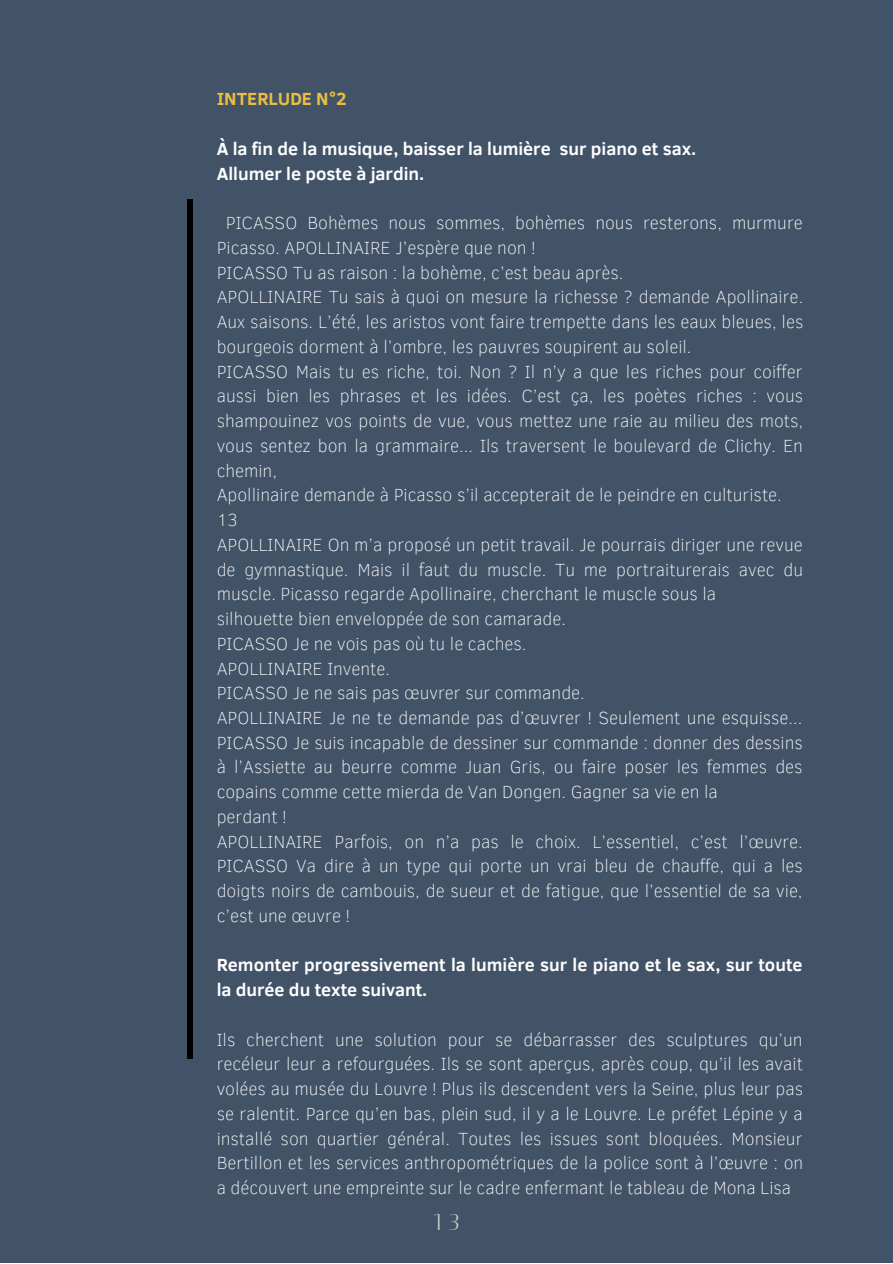
<style>
.page{position:relative;width:893px;height:1264px;background:#fff}
.page>*{position:absolute;margin:0;border:0;box-sizing:border-box;transform-origin:0 0}
.t1{font:24px "Antic Didone";color:#ccc}
.t2{font:100 18px/24.8px "Clear Sans";color:#fff}
.t3{font:700 18px/24.8px "Clear Sans";color:#fff}
.t4{font:700 18px "Clear Sans";color:#e9be42}
</style>
<div class="page">
<div style="left:0;top:0;width:892px;height:1262px;background:#425368"></div>
<div style="left:187px;top:199px;width:5px;height:859px;background:#000"></div>
<p class="t4" style="left:217px;top:86px;width:132px">INTERLUDE N°2</p>
<p class="t3" style="left:217px;top:135px;width:481px">À la fin de la musique, baisser la lumière sur piano et sax.<br>Allumer le poste à jardin.</p>
<p class="t2" style="left:217px;top:209px;width:588px;text-indent:9px">PICASSO Bohèmes nous sommes, bohèmes nous resterons, murmure Picasso. APOLLINAIRE J’espère que non !<br>PICASSO Tu as raison : la bohème, c’est beau après.<br>APOLLINAIRE Tu sais à quoi on mesure la richesse ? demande Apollinaire.<br>Aux saisons. L’été, les aristos vont faire trempette dans les eaux bleues, les bourgeois dorment à l’ombre, les pauvres soupirent au soleil.<br>PICASSO Mais tu es riche, toi. Non ? Il n’y a que les riches pour coiffer aussi bien les phrases et les idées. C’est ça, les poètes riches : vous shampouinez vos points de vue, vous mettez une raie au milieu des mots, vous sentez bon la grammaire... Ils traversent le boulevard de Clichy. En chemin,<br>Apollinaire demande à Picasso s’il accepterait de le peindre en culturiste.<br>13<br>APOLLINAIRE On m’a proposé un petit travail. Je pourrais diriger une revue de gymnastique. Mais il faut du muscle. Tu me portraiturerais avec du muscle. Picasso regarde Apollinaire, cherchant le muscle sous la<br>silhouette bien enveloppée de son camarade.<br>PICASSO Je ne vois pas où tu le caches.<br>APOLLINAIRE Invente.<br>PICASSO Je ne sais pas œuvrer sur commande.<br>APOLLINAIRE Je ne te demande pas d’œuvrer ! Seulement une esquisse...<br>PICASSO Je suis incapable de dessiner sur commande : donner des dessins à l’Assiette au beurre comme Juan Gris, ou faire poser les femmes des copains comme cette mierda de Van Dongen. Gagner sa vie en la<br>perdant !<br>APOLLINAIRE Parfois, on n’a pas le choix. L’essentiel, c’est l’œuvre.<br>PICASSO Va dire à un type qui porte un vrai bleu de chauffe, qui a les doigts noirs de cambouis, de sueur et de fatigue, que l’essentiel de sa vie, c’est une œuvre !</p>
<p class="t3" style="left:217px;top:951px;width:587px">Remonter progressivement la lumière sur le piano et le sax, sur toute la durée du texte suivant.</p>
<p class="t2" style="left:217px;top:1026px;width:588px;text-align:justify">Ils cherchent une solution pour se débarrasser des sculptures qu’un recéleur leur a refourguées. Ils se sont aperçus, après coup, qu’il les avait volées au musée du Louvre ! Plus ils descendent vers la Seine, plus leur pas se ralentit. Parce qu’en bas, plein sud, il y a le Louvre. Le préfet Lépine y a installé son quartier général. Toutes les issues sont bloquées. Monsieur Bertillon et les services anthropométriques de la police sont à l’œuvre : on a découvert une empreinte sur le cadre enfermant le tableau de Mona Lisa</p>
<h1 class="t1" style="left:432px;top:1207px;width:29px">13</h1>
</div>
